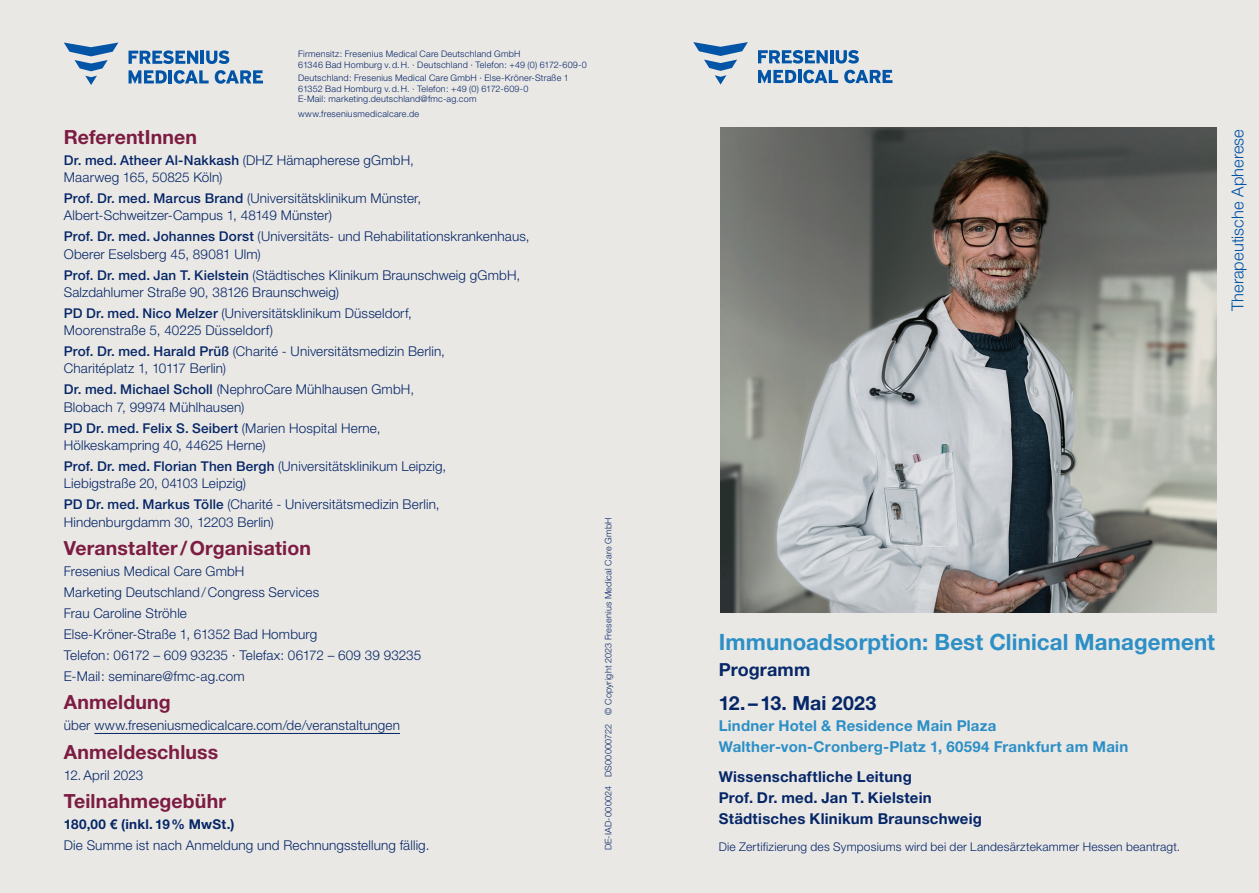
<style>
.page{position:relative;width:1259px;height:893px;background:#fff}
.page>*{position:absolute;margin:0;border:0;box-sizing:border-box;transform-origin:0 0}
.t1{font:700 22.5px "Helvetica Neue LT Pro";letter-spacing:.005em;color:#2c8fc6}
.t2{font:700 19.5px "Helvetica Neue LT Pro";letter-spacing:.005em;color:#7c1c42}
.t3{font:700 19.5px "Helvetica Neue LT Pro";letter-spacing:.005em;color:#052667}
.t4{font:700 18px "Helvetica Neue LT Pro";letter-spacing:.005em;color:#052667}
.t5{font:300 16.5px "Helvetica Neue LT Pro";letter-spacing:.005em;color:#0154a6}
.t6{font:700 15px/21px "Helvetica Neue LT Pro";letter-spacing:.015em;color:#052667}
.t7{font:700 15px/21px "Helvetica Neue LT Pro";letter-spacing:.015em;color:#2c8fc6}
.t8{font:300 13.5px/17.2px "Helvetica Neue LT Pro";letter-spacing:.01em;color:#052667}
.t9{font:700 13.5px "Helvetica Neue LT Pro";letter-spacing:.02em;color:#052667}
.t10{font:300 12px "Helvetica Neue LT Pro";letter-spacing:.015em;color:#052667}
.t11{font:300 9px/10.5px "Helvetica Neue LT Pro";letter-spacing:.025em;color:#052667}
.s1{font-weight:500}
</style>
<div class="page">
<div style="left:0;top:0;width:629px;height:893px;background:#eae8e5"></div>
<div style="left:629px;top:0;width:630px;height:893px;background:#eae8e5"></div>
<svg style="left:693px;top:42px;width:55px;height:43px"></svg>
<svg style="left:844px;top:70px;width:48px;height:13px"></svg>
<svg style="left:758px;top:70px;width:80px;height:13px"></svg>
<svg style="left:758px;top:50px;width:101px;height:14px"></svg>
<svg style="left:64px;top:43px;width:54px;height:42px"></svg>
<svg style="left:215px;top:70px;width:48px;height:14px"></svg>
<svg style="left:128px;top:70px;width:81px;height:14px"></svg>
<svg style="left:128px;top:50px;width:101px;height:14px"></svg>
<img style="left:720px;top:128px;width:496px;height:484px">
<hr style="left:94px;top:733px;width:306px;height:1px;background:#052667">
<p class="t11" style="left:298px;top:48px;width:290px">Firmensitz: Fresenius Medical Care Deutschland GmbH<br>61346 Bad Homburg v.d.H. · Deutschland · Telefon: +49 (0) 6172-609-0</p>
<p class="t11" style="left:298px;top:72px;width:272px">Deutschland: Fresenius Medical Care GmbH · Else-Kröner-Straße 1<br>61352 Bad Homburg v.d.H. · Telefon: +49 (0) 6172-609-0<br>E-Mail: marketing.deutschland@fmc-ag.com</p>
<p class="t11" style="left:298px;top:108px;width:123px">www.freseniusmedicalcare.de</p>
<h2 class="t2" style="left:64px;top:125px;width:135px">ReferentInnen</h2>
<p class="t8" style="left:64px;top:151px;width:352px"><span class="s1">Dr. med. Atheer Al-Nakkash</span> (DHZ Hämapherese gGmbH,<br>Maarweg 165, 50825 Köln)</p>
<p class="t8" style="left:64px;top:189px;width:359px"><span class="s1">Prof. Dr. med. Marcus Brand</span> (Universitätsklinikum Münster,<br>Albert-Schweitzer-Campus 1, 48149 Münster)</p>
<p class="t8" style="left:64px;top:228px;width:467px"><span class="s1">Prof. Dr. med. Johannes Dorst</span> (Universitäts- und Rehabilitationskrankenhaus,<br>Oberer Eselsberg 45, 89081 Ulm)</p>
<p class="t8" style="left:64px;top:266px;width:458px"><span class="s1">Prof. Dr. med. Jan T. Kielstein</span> (Städtisches Klinikum Braunschweig gGmbH,<br>Salzdahlumer Straße 90, 38126 Braunschweig)</p>
<p class="t8" style="left:64px;top:304px;width:350px"><span class="s1">PD Dr. med. Nico Melzer</span> (Universitätsklinikum Düsseldorf,<br>Moorenstraße 5, 40225 Düsseldorf)</p>
<p class="t8" style="left:64px;top:342px;width:383px"><span class="s1">Prof. Dr. med. Harald Prüß</span> (Charité - Universitätsmedizin Berlin,<br>Charitéplatz 1, 10117 Berlin)</p>
<p class="t8" style="left:64px;top:381px;width:352px"><span class="s1">Dr. med. Michael Scholl</span> (NephroCare Mühlhausen GmbH,<br>Blobach 7, 99974 Mühlhausen)</p>
<p class="t8" style="left:64px;top:419px;width:318px"><span class="s1">PD Dr. med. Felix S. Seibert</span> (Marien Hospital Herne,<br>Hölkeskampring 40, 44625 Herne)</p>
<p class="t8" style="left:64px;top:457px;width:384px"><span class="s1">Prof. Dr. med. Florian Then Bergh</span> (Universitätsklinikum Leipzig,<br>Liebigstraße 20, 04103 Leipzig)</p>
<p class="t8" style="left:64px;top:496px;width:377px"><span class="s1">PD Dr. med. Markus Tölle</span> (Charité - Universitätsmedizin Berlin,<br>Hindenburgdamm 30, 12203 Berlin)</p>
<h2 class="t2" style="left:64px;top:536px;width:249px">Veranstalter/Organisation</h2>
<p class="t8" style="left:64px;top:560px;width:359px;line-height:21px">Fresenius Medical Care GmbH<br>Marketing Deutschland/Congress Services<br>Frau Caroline Ströhle<br>Else-Kröner-Straße 1, 61352 Bad Homburg<br>Telefon: 06172 – 609 93235 · Telefax: 06172 – 609 39 93235<br>E-Mail: seminare@fmc-ag.com</p>
<h2 class="t2" style="left:64px;top:690px;width:108px">Anmeldung</h2>
<p class="t8" style="left:64px;top:717px;width:338px">über www.freseniusmedicalcare.com/de/veranstaltungen</p>
<h2 class="t2" style="left:64px;top:740px;width:156px">Anmeldeschluss</h2>
<p class="t8" style="left:64px;top:766px;width:81px">12. April 2023</p>
<h2 class="t2" style="left:64px;top:789px;width:164px">Teilnahmegebühr</h2>
<p class="t9" style="left:64px;top:816px;width:172px">180,00 € (inkl. 19% MwSt.)</p>
<p class="t8" style="left:64px;top:837px;width:367px">Die Summe ist nach Anmeldung und Rechnungsstellung fällig.</p>
<p class="t11" style="left:603px;top:850px;width:334px;rotate:-90deg">DE-IAD-000024 DS00000722 © Copyright 2023 Fresenius Medical Care GmbH</p>
<p class="t5" style="left:1227px;top:311px;width:184px;rotate:-90deg">Therapeutische Apherese</p>
<h1 class="t1" style="left:719px;top:628px;width:498px">Immunoadsorption: Best Clinical Management</h1>
<h3 class="t4" style="left:719px;top:658px;width:93px">Programm</h3>
<h2 class="t3" style="left:719px;top:691px;width:159px">12.–13. Mai 2023</h2>
<p class="t7" style="left:719px;top:715px;width:411px">Lindner Hotel &amp; Residence Main Plaza<br>Walther-von-Cronberg-Platz 1, 60594 Frankfurt am Main</p>
<p class="t6" style="left:719px;top:766px;width:265px">Wissenschaftliche Leitung<br>Prof. Dr. med. Jan T. Kielstein<br>Städtisches Klinikum Braunschweig</p>
<p class="t10" style="left:719px;top:839px;width:463px">Die Zertifizierung des Symposiums wird bei der Landesärztekammer Hessen beantragt.</p>
</div>
